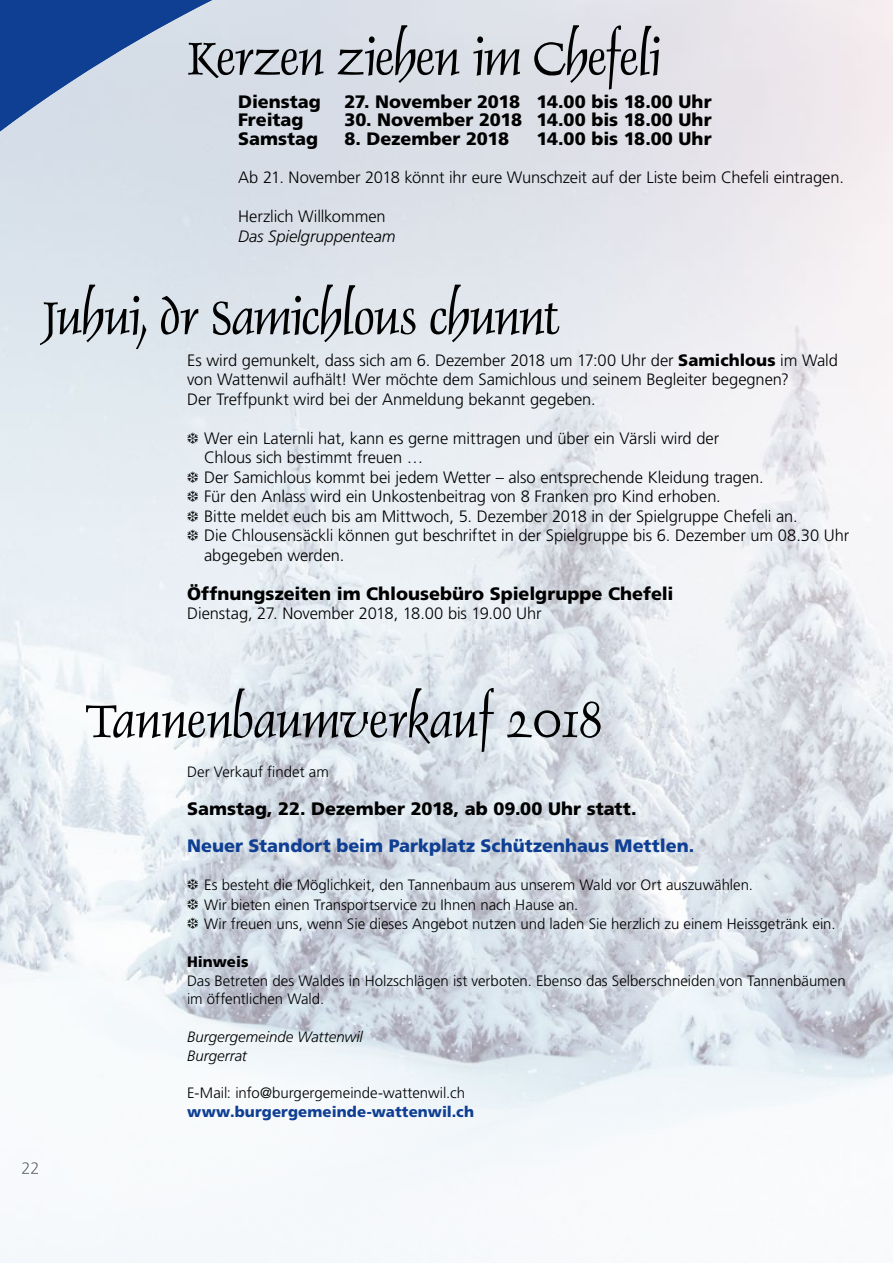
<style>
.page{position:relative;width:893px;height:1263px;background:#fff}
.page>*{position:absolute;margin:0;border:0;box-sizing:border-box;transform-origin:0 0}
.t1{font:52.5px "Dauphin";letter-spacing:-.01em;color:#000}
.t2{font:900 18px "Frutiger";color:#000}
.t3{font:900 18px "Frutiger";color:#0f3f93}
.t4{font:300 16.5px/19.5px "Frutiger";letter-spacing:-.005em;color:#000}
.t5{font:italic 300 16.5px "Frutiger";color:#000}
.t6{font:300 15px/19.5px "Frutiger";color:#000}
.t7{font:italic 300 15px/18.8px "Frutiger";color:#000}
.t8{font:900 15px "Frutiger";letter-spacing:.01em;color:#0f3f93}
.t9{font:900 15px "Frutiger";color:#000}
.s1{font-weight:900}
</style>
<div class="page">
<img style="left:105px;top:0;width:788px;height:1263px">
<img style="left:0;top:141px;width:105px;height:1122px">
<img style="left:22px;top:1162px;width:16px;height:12px">
<svg style="left:0;top:0;width:238px;height:141px;background:#879fc6"></svg>
<h1 class="t1" style="left:187px;top:25px;width:475px">Kerzen ziehen im Chefeli</h1>
<p class="t2" style="left:238px;top:90px;width:84px">Dienstag</p>
<p class="t2" style="left:344px;top:90px;width:369px">27. November 2018 14.00 bis 18.00 Uhr</p>
<p class="t2" style="left:238px;top:109px;width:67px">Freitag</p>
<p class="t2" style="left:344px;top:109px;width:369px">30. November 2018 14.00 bis 18.00 Uhr</p>
<p class="t2" style="left:238px;top:128px;width:81px">Samstag</p>
<p class="t2" style="left:344px;top:128px;width:166px">8. Dezember 2018</p>
<p class="t2" style="left:537px;top:128px;width:177px">14.00 bis 18.00 Uhr</p>
<p class="t4" style="left:238px;top:168px;width:607px">Ab 21. November 2018 könnt ihr eure Wunschzeit auf der Liste beim Chefeli eintragen.</p>
<p class="t4" style="left:238px;top:207px;width:149px">Herzlich Willkommen</p>
<p class="t5" style="left:238px;top:227px;width:159px">Das Spielgruppenteam</p>
<h1 class="t1" style="left:43px;top:285px;width:519px">Juhui, dr Samichlous chunnt</h1>
<p class="t4" style="left:187px;top:350px;width:652px">Es wird gemunkelt, dass sich am 6. Dezember 2018 um 17:00 Uhr der <span class="s1">Samichlous</span> im Wald von Wattenwil aufhält! Wer möchte dem Samichlous und seinem Begleiter begegnen?<br>Der Treffpunkt wird bei der Anmeldung bekannt gegeben.</p>
<p class="t4" style="left:187px;top:428px;width:534px">❆ Wer ein Laternli hat, kann es gerne mittragen und über ein Värsli wird der</p>
<p class="t4" style="left:204px;top:448px;width:221px">Chlous sich bestimmt freuen …</p>
<p class="t4" style="left:187px;top:467px;width:578px">❆ Der Samichlous kommt bei jedem Wetter – also entsprechende Kleidung tragen.</p>
<p class="t4" style="left:187px;top:487px;width:535px">❆ Für den Anlass wird ein Unkostenbeitrag von 8 Franken pro Kind erhoben.</p>
<p class="t4" style="left:187px;top:506px;width:612px">❆ Bitte meldet euch bis am Mittwoch, 5. Dezember 2018 in der Spielgruppe Chefeli an.</p>
<p class="t4" style="left:187px;top:526px;width:664px">❆ Die Chlousensäckli können gut beschriftet in der Spielgruppe bis 6. Dezember um 08.30 Uhr</p>
<p class="t4" style="left:204px;top:545px;width:142px">abgegeben werden.</p>
<p class="t2" style="left:187px;top:583px;width:488px">Öffnungszeiten im Chlousebüro Spielgruppe Chefeli</p>
<p class="t4" style="left:187px;top:604px;width:356px">Dienstag, 27. November 2018, 18.00 bis 19.00 Uhr</p>
<h1 class="t1" style="left:85px;top:688px;width:518px">Tannenbaumverkauf 2018</h1>
<p class="t6" style="left:187px;top:762px;width:143px">Der Verkauf findet am</p>
<p class="t2" style="left:187px;top:797px;width:451px">Samstag, 22. Dezember 2018, ab 09.00 Uhr statt.</p>
<p class="t3" style="left:187px;top:835px;width:509px">Neuer Standort beim Parkplatz Schützenhaus Mettlen.</p>
<p class="t6" style="left:187px;top:875px;width:650px">❆ Es besteht die Möglichkeit, den Tannenbaum aus unserem Wald vor Ort auszuwählen.<br>❆ Wir bieten einen Transportservice zu Ihnen nach Hause an.<br>❆ Wir freuen uns, wenn Sie dieses Angebot nutzen und laden Sie herzlich zu einem Heissgetränk ein.</p>
<p class="t9" style="left:187px;top:953px;width:63px">Hinweis</p>
<p class="t6" style="left:187px;top:971px;width:660px;line-height:18.8px">Das Betreten des Waldes in Holzschlägen ist verboten. Ebenso das Selberschneiden von Tannenbäumen im öffentlichen Wald.</p>
<p class="t7" style="left:187px;top:1027px;width:177px">Burgergemeinde Wattenwil<br>Burgerrat</p>
<p class="t6" style="left:187px;top:1083px;width:279px">E-Mail: info@burgergemeinde-wattenwil.ch</p>
<p class="t8" style="left:187px;top:1103px;width:288px">www.burgergemeinde-wattenwil.ch</p>
</div>
